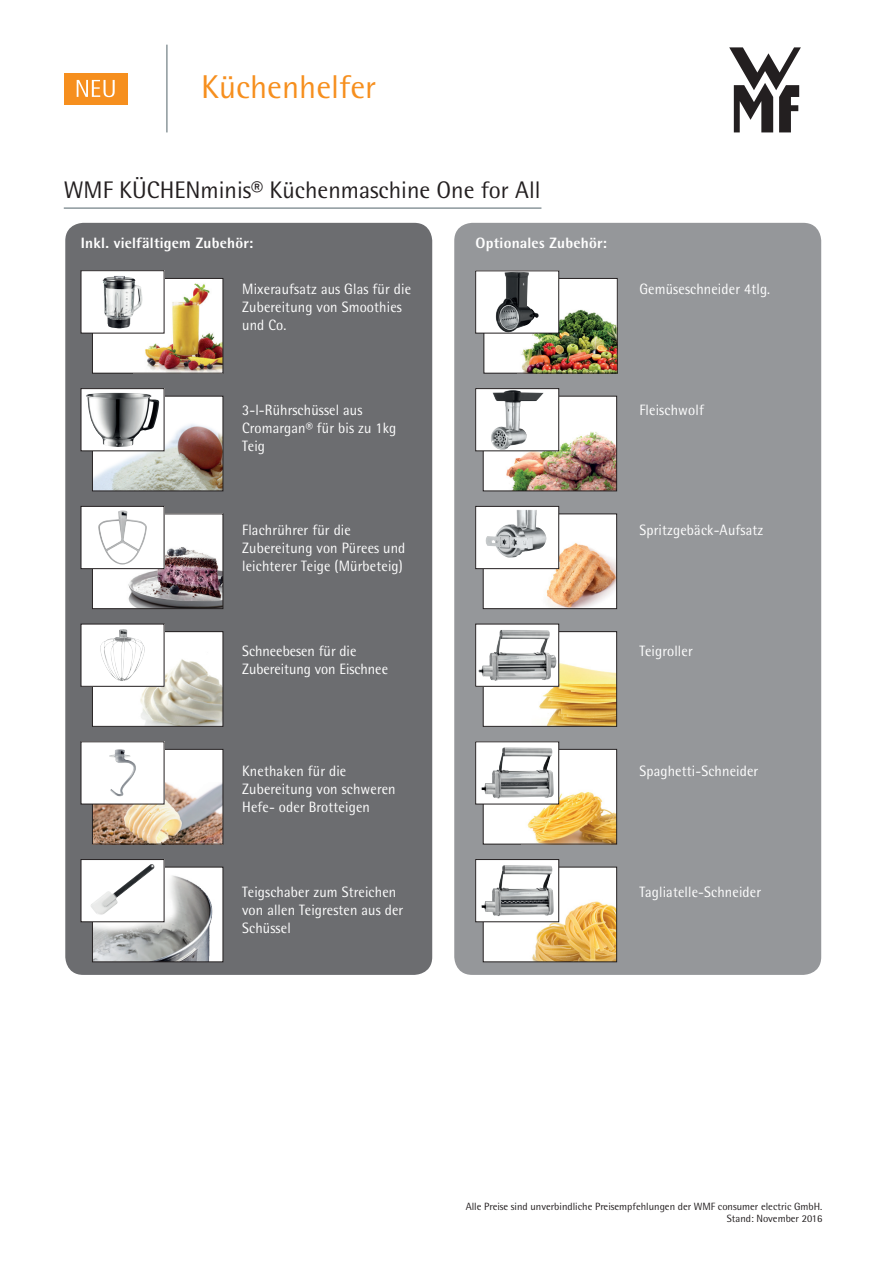
<style>
.page{position:relative;width:893px;height:1263px;background:#fff}
.page>*{position:absolute;margin:0;border:0;box-sizing:border-box;transform-origin:0 0}
.t1{font:33px "WMF Rotis";color:#f68f1e}
.t2{font:24px "WMF Rotis";color:#231f20}
.t3{font:15px/18px "WMF Rotis";letter-spacing:.01em;color:#fff;scale:.95 1}
.t4{font:700 15px "WMF Rotis";letter-spacing:.015em;color:#fff}
.t5{font:10.5px "WMF Rotis";color:#231f20}
</style>
<div class="page">
<svg style="left:729px;top:47px;width:72px;height:85px"></svg>
<div style="left:64px;top:73px;width:64px;height:31px;background:#f68f1e"></div>
<svg style="left:77px;top:80px;width:38px;height:17px"></svg>
<hr style="left:167px;top:45px;width:1px;height:87px;background:#53646a">
<hr style="left:64px;top:208px;width:477px;height:1px;background:#53646a">
<div style="left:65px;top:223px;width:367px;height:752px;background:#6c6d70;border-radius:18px"></div>
<img style="left:94px;top:869px;width:127px;height:91px">
<div style="left:92px;top:867px;width:131px;height:95px;border:1px solid #231f20"></div>
<div style="left:92px;top:749px;width:131px;height:95px;background:#fff"></div>
<img style="left:94px;top:782px;width:127px;height:60px">
<div style="left:92px;top:749px;width:131px;height:95px;border:1px solid #231f20"></div>
<div style="left:92px;top:632px;width:131px;height:94px;background:#fff"></div>
<img style="left:127px;top:638px;width:94px;height:87px">
<div style="left:92px;top:631px;width:131px;height:96px;border:1px solid #231f20"></div>
<img style="left:98px;top:515px;width:123px;height:92px">
<div style="left:92px;top:513px;width:131px;height:96px;border:1px solid #231f20"></div>
<img style="left:94px;top:398px;width:127px;height:91px">
<div style="left:92px;top:396px;width:131px;height:95px;border:1px solid #231f20"></div>
<div style="left:92px;top:278px;width:131px;height:95px;background:#fff"></div>
<img style="left:133px;top:280px;width:88px;height:92px">
<div style="left:92px;top:278px;width:131px;height:96px;border:1px solid #231f20"></div>
<div style="left:81px;top:271px;width:83px;height:62px;background:#fff"></div>
<img style="left:102px;top:276px;width:41px;height:52px">
<div style="left:81px;top:389px;width:83px;height:62px;background:#fff"></div>
<img style="left:86px;top:393px;width:73px;height:54px">
<div style="left:81px;top:506px;width:83px;height:63px;background:#fff"></div>
<img style="left:98px;top:510px;width:49px;height:54px">
<div style="left:81px;top:506px;width:83px;height:63px;border:1px solid #231f20"></div>
<div style="left:81px;top:624px;width:83px;height:62px;background:#fff"></div>
<img style="left:100px;top:629px;width:45px;height:52px">
<div style="left:81px;top:742px;width:83px;height:62px;background:#fff"></div>
<img style="left:109px;top:749px;width:27px;height:47px">
<div style="left:81px;top:859px;width:83px;height:63px;background:#fff"></div>
<img style="left:91px;top:864px;width:64px;height:51px">
<div style="left:454px;top:223px;width:367px;height:752px;background:#95979a;border-radius:18px"></div>
<div style="left:484px;top:278px;width:133px;height:95px;background:#fff"></div>
<img style="left:517px;top:304px;width:99px;height:68px">
<div style="left:483px;top:278px;width:135px;height:96px;border:1px solid #231f20"></div>
<div style="left:476px;top:271px;width:83px;height:62px;background:#fff"></div>
<img style="left:495px;top:273px;width:44px;height:58px">
<div style="left:475px;top:271px;width:84px;height:62px;border:1px solid #231f20"></div>
<div style="left:483px;top:396px;width:134px;height:95px;background:#fff"></div>
<img style="left:503px;top:415px;width:112px;height:74px">
<div style="left:483px;top:396px;width:134px;height:95px;border:1px solid #231f20"></div>
<div style="left:476px;top:389px;width:83px;height:62px;background:#fff"></div>
<img style="left:491px;top:390px;width:53px;height:59px">
<div style="left:475px;top:388px;width:84px;height:63px;border:1px solid #231f20"></div>
<div style="left:483px;top:514px;width:134px;height:95px;background:#fff"></div>
<img style="left:531px;top:534px;width:84px;height:73px">
<div style="left:483px;top:513px;width:134px;height:96px;border:1px solid #231f20"></div>
<div style="left:483px;top:632px;width:134px;height:94px;background:#fff"></div>
<img style="left:519px;top:633px;width:96px;height:92px">
<div style="left:483px;top:631px;width:134px;height:96px;border:1px solid #231f20"></div>
<div style="left:476px;top:624px;width:83px;height:62px;background:#fff"></div>
<img style="left:478px;top:630px;width:78px;height:51px">
<div style="left:475px;top:624px;width:84px;height:62px;border:1px solid #231f20"></div>
<div style="left:483px;top:749px;width:134px;height:95px;background:#fff"></div>
<img style="left:522px;top:784px;width:93px;height:58px">
<div style="left:483px;top:749px;width:134px;height:95px;border:1px solid #231f20"></div>
<div style="left:476px;top:742px;width:83px;height:62px;background:#fff"></div>
<img style="left:481px;top:747px;width:73px;height:51px">
<div style="left:475px;top:742px;width:84px;height:62px;border:1px solid #231f20"></div>
<div style="left:483px;top:867px;width:134px;height:95px;background:#fff"></div>
<img style="left:525px;top:895px;width:90px;height:65px">
<div style="left:483px;top:867px;width:134px;height:95px;border:1px solid #231f20"></div>
<div style="left:476px;top:859px;width:83px;height:63px;background:#fff"></div>
<img style="left:481px;top:865px;width:73px;height:51px">
<div style="left:475px;top:859px;width:84px;height:63px;border:1px solid #231f20"></div>
<div style="left:476px;top:506px;width:83px;height:63px;background:#fff"></div>
<img style="left:485px;top:510px;width:62px;height:48px">
<div style="left:475px;top:506px;width:84px;height:63px;border:1px solid #231f20"></div>
<h1 class="t1" style="left:201px;top:67px;width:177px">Küchenhelfer</h1>
<h2 class="t2" style="left:64px;top:175px;width:478px">WMF KÜCHENminis® Küchenmaschine One for All</h2>
<p class="t4" style="left:81px;top:233px;width:174px">Inkl. vielfältigem Zubehör:</p>
<p class="t3" style="left:242px;top:280px;width:179px">Mixeraufsatz aus Glas für die<br>Zubereitung von Smoothies und Co.</p>
<p class="t4" style="left:475px;top:233px;width:133px">Optionales Zubehör:</p>
<p class="t3" style="left:242px;top:401px;width:164px">3-l-Rührschüssel aus<br>Cromargan® für bis zu 1kg<br>Teig</p>
<p class="t3" style="left:242px;top:521px;width:173px">Flachrührer für die<br>Zubereitung von Pürees und leichterer Teige (Mürbeteig)</p>
<p class="t3" style="left:242px;top:641px;width:155px">Schneebesen für die<br>Zubereitung von Eischnee</p>
<p class="t3" style="left:639px;top:280px;width:139px">Gemüseschneider 4tlg.</p>
<p class="t3" style="left:639px;top:401px;width:69px">Fleischwolf</p>
<p class="t3" style="left:639px;top:521px;width:132px">Spritzgebäck-Aufsatz</p>
<p class="t3" style="left:639px;top:641px;width:58px">Teigroller</p>
<p class="t3" style="left:242px;top:762px;width:163px">Knethaken für die<br>Zubereitung von schweren<br>Hefe- oder Brotteigen</p>
<p class="t3" style="left:242px;top:882px;width:171px">Teigschaber zum Streichen von allen Teigresten aus der<br>Schüssel</p>
<p class="t3" style="left:639px;top:762px;width:127px">Spaghetti-Schneider</p>
<p class="t3" style="left:639px;top:882px;width:130px">Tagliatelle-Schneider</p>
<p class="t5" style="left:466px;top:1201px;width:358px">Alle Preise sind unverbindliche Preisempfehlungen der WMF consumer electric GmbH.</p>
<p class="t5" style="left:727px;top:1212px;width:97px">Stand: November 2016</p>
</div>
